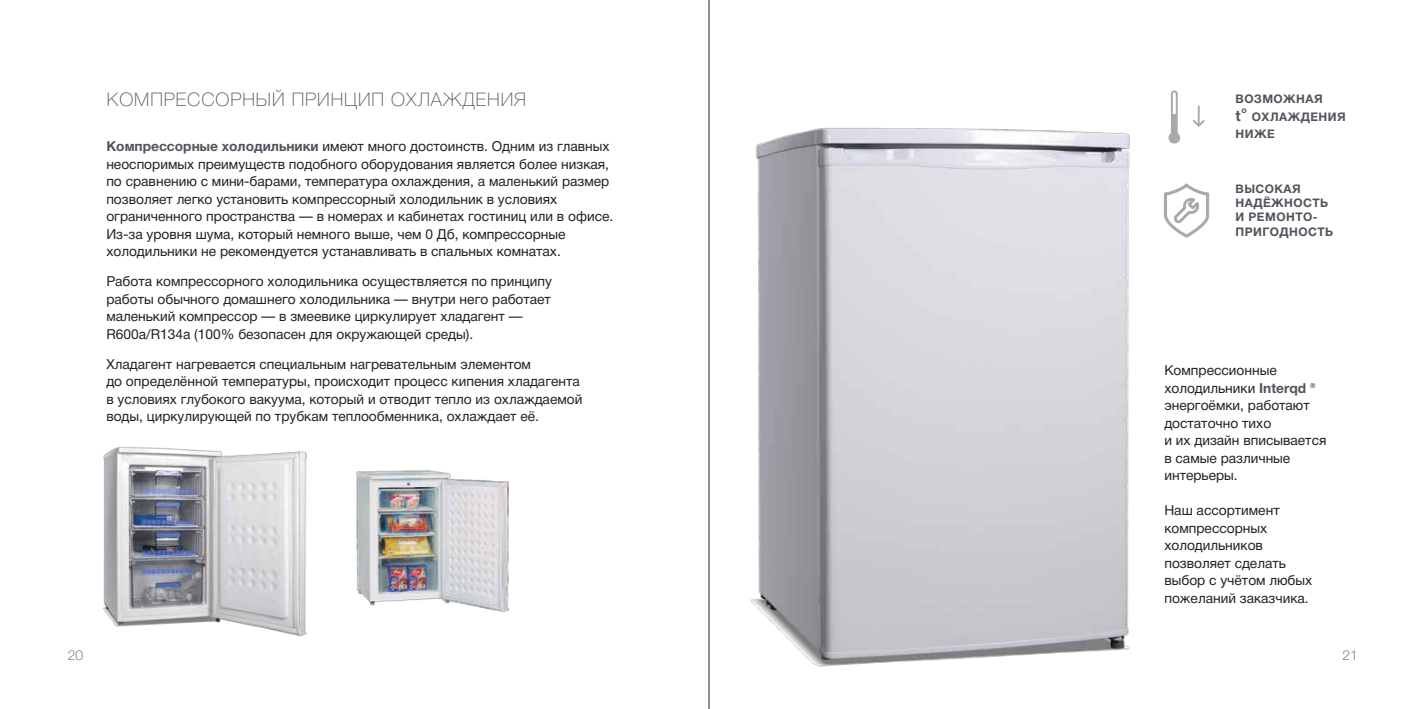
<style>
.page{position:relative;width:1418px;height:709px;background:#fff}
.page>*{position:absolute;margin:0;border:0;box-sizing:border-box;transform-origin:0 0}
.t1{font:100 18.75px "Helvetica Neue Cyr";letter-spacing:.05em;color:#52545d}
.t2{font:700 15px "Helvetica Neue Cyr";color:#52545d}
.t3{font:13.75px/17.5px "Helvetica Neue Cyr";color:#231f20}
.t4{font:100 13.75px "Helvetica Neue Cyr";color:#52545d}
.t5{font:700 11.88px/14.2px "Helvetica Neue Cyr";letter-spacing:.04em;color:#52545d}
.t6{font:700 8.75px "Helvetica Neue Cyr";color:#52545d}
.s1{font-weight:700;color:#52545d}
</style>
<div class="page">
<hr style="left:708px;top:0;width:1px;height:709px;background:#231f20">
<img style="left:750px;top:128px;width:380px;height:539px">
<svg style="left:1164px;top:183px;width:44px;height:54px"></svg>
<svg style="left:1168px;top:90px;width:12px;height:54px"></svg>
<svg style="left:1193px;top:105px;width:11px;height:22px"></svg>
<img style="left:103px;top:447px;width:204px;height:189px">
<img style="left:356px;top:470px;width:152px;height:142px">
<h1 class="t1" style="left:107px;top:89px;width:420px">КОМПРЕССОРНЫЙ ПРИНЦИП ОХЛАЖДЕНИЯ</h1>
<p class="t3" style="left:106px;top:138px;width:508px"><span class="s1">Компрессорные холодильники</span> имеют много достоинств. Одним из главных неоспоримых преимуществ подобного оборудования является более низкая, по сравнению с мини-барами, температура охлаждения, а маленький размер позволяет легко установить компрессорный холодильник в условиях ограниченного пространства — в номерах и кабинетах гостиниц или в офисе.<br>Из-за уровня шума, который немного выше, чем 0 Дб, компрессорные холодильники не рекомендуется устанавливать в спальных комнатах.</p>
<p class="t3" style="left:106px;top:273px;width:447px">Работа компрессорного холодильника осуществляется по принципу работы обычного домашнего холодильника — внутри него работает маленький компрессор — в змеевике циркулирует хладагент — R600a/R134a (100% безопасен для окружающей среды).</p>
<p class="t3" style="left:106px;top:355px;width:477px">Хладагент нагревается специальным нагревательным элементом<br>до определённой температуры, происходит процесс кипения хладагента в условиях глубокого вакуума, который и отводит тепло из охлаждаемой воды, циркулирующей по трубкам теплообменника, охлаждает её.</p>
<p class="t3" style="left:1164px;top:362px;width:163px">Компрессионные холодильники <span class="s1">Interqd ® </span>энергоёмки, работают достаточно тихо<br>и их дизайн вписывается в самые различные интерьеры.</p>
<p class="t3" style="left:1164px;top:502px;width:149px">Наш ассортимент компрессорных холодильников позволяет сделать выбор с учётом любых пожеланий заказчика.</p>
<p class="t5" style="left:1235px;top:92px;width:89px">ВОЗМОЖНАЯ</p>
<p class="t2" style="left:1235px;top:107px;width:7px">t</p>
<p class="t6" style="left:1241px;top:105px;width:7px">о</p>
<p class="t5" style="left:1235px;top:108px;width:112px;line-height:17.5px;text-indent:16px">ОХЛАЖДЕНИЯ<br>НИЖЕ</p>
<p class="t5" style="left:1235px;top:182px;width:99px">ВЫСОКАЯ<br>НАДЁЖНОСТЬ<br>И РЕМОНТО-<br>ПРИГОДНОСТЬ</p>
<p class="t4" style="left:68px;top:647px;width:17px">20</p>
<p class="t4" style="left:1342px;top:647px;width:17px">21</p>
</div>
